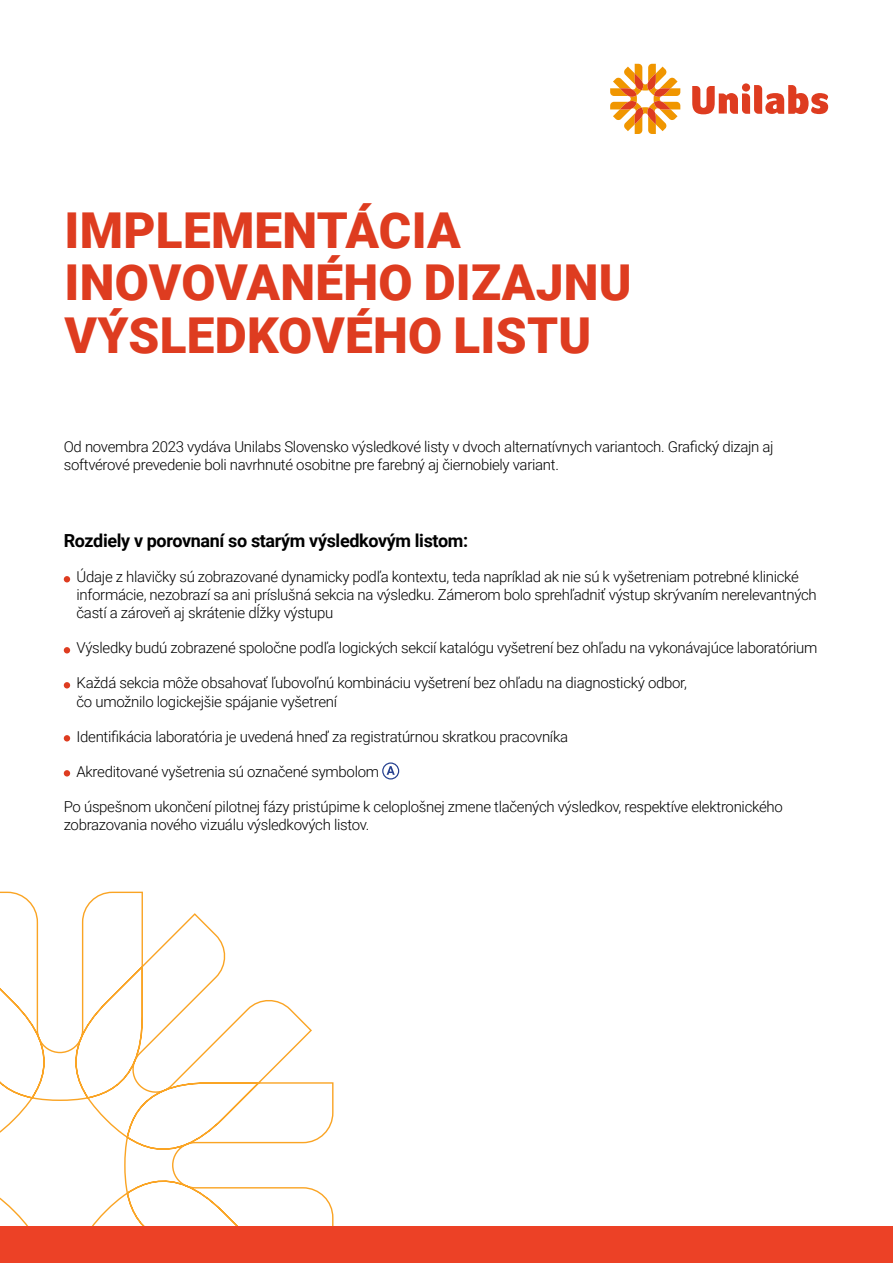
<style>
.page{position:relative;width:893px;height:1263px;background:#fff}
.page>*{position:absolute;margin:0;border:0;box-sizing:border-box;transform-origin:0 0}
.t1{font:900 49.5px/52.5px "Roboto";letter-spacing:.005em;color:#de3c20}
.t2{font:700 18px "Roboto";letter-spacing:-.02em;color:#000}
.t3{font:300 15px/18px "Roboto";letter-spacing:-.02em;color:#000}
</style>
<div class="page">
<svg style="left:0;top:891px;width:334px;height:336px"></svg>
<div style="left:0;top:1227px;width:893px;height:36px;background:#ec4126"></div>
<svg style="left:610px;top:64px;width:70px;height:70px"></svg>
<svg style="left:692px;top:85px;width:137px;height:29px"></svg>
<svg style="left:64px;top:576px;width:6px;height:6px"></svg>
<svg style="left:64px;top:647px;width:6px;height:6px"></svg>
<svg style="left:64px;top:682px;width:6px;height:6px"></svg>
<svg style="left:64px;top:735px;width:6px;height:6px"></svg>
<svg style="left:64px;top:770px;width:6px;height:6px"></svg>
<div style="left:382px;top:762px;width:17px;height:17px;border:1px solid #25408f;border-radius:50%"></div>
<svg style="left:387px;top:766px;width:8px;height:9px"></svg>
<h1 class="t1" style="left:65px;top:202px;width:569px">IMPLEMENTÁCIA<br>INOVOVANÉHO DIZAJNU<br>VÝSLEDKOVÉHO LISTU</h1>
<p class="t3" style="left:64px;top:437px;width:711px">Od novembra 2023 vydáva Unilabs Slovensko výsledkové listy v dvoch alternatívnych variantoch. Grafický dizajn aj softvérové prevedenie boli navrhnuté osobitne pre farebný aj čiernobiely variant.</p>
<p class="t2" style="left:64px;top:528px;width:406px">Rozdiely v porovnaní so starým výsledkovým listom:</p>
<p class="t3" style="left:77px;top:568px;width:742px">Údaje z hlavičky sú zobrazované dynamicky podľa kontextu, teda napríklad ak nie sú k vyšetreniam potrebné klinické informácie, nezobrazí sa ani príslušná sekcia na výsledku. Zámerom bolo sprehľadniť výstup skrývaním nerelevantných častí a zároveň aj skrátenie dĺžky výstupu</p>
<p class="t3" style="left:77px;top:639px;width:742px">Výsledky budú zobrazené spoločne podľa logických sekcií katalógu vyšetrení bez ohľadu na vykonávajúce laboratórium</p>
<p class="t3" style="left:77px;top:674px;width:612px">Každá sekcia môže obsahovať ľubovoľnú kombináciu vyšetrení bez ohľadu na diagnostický odbor, čo umožnilo logickejšie spájanie vyšetrení</p>
<p class="t3" style="left:77px;top:727px;width:493px">Identifikácia laboratória je uvedená hneď za registratúrnou skratkou pracovníka</p>
<p class="t3" style="left:77px;top:762px;width:304px">Akreditované vyšetrenia sú označené symbolom</p>
<p class="t3" style="left:64px;top:797px;width:720px">Po úspešnom ukončení pilotnej fázy pristúpime k celoplošnej zmene tlačených výsledkov, respektíve elektronického zobrazovania nového vizuálu výsledkových listov.</p>
</div>
